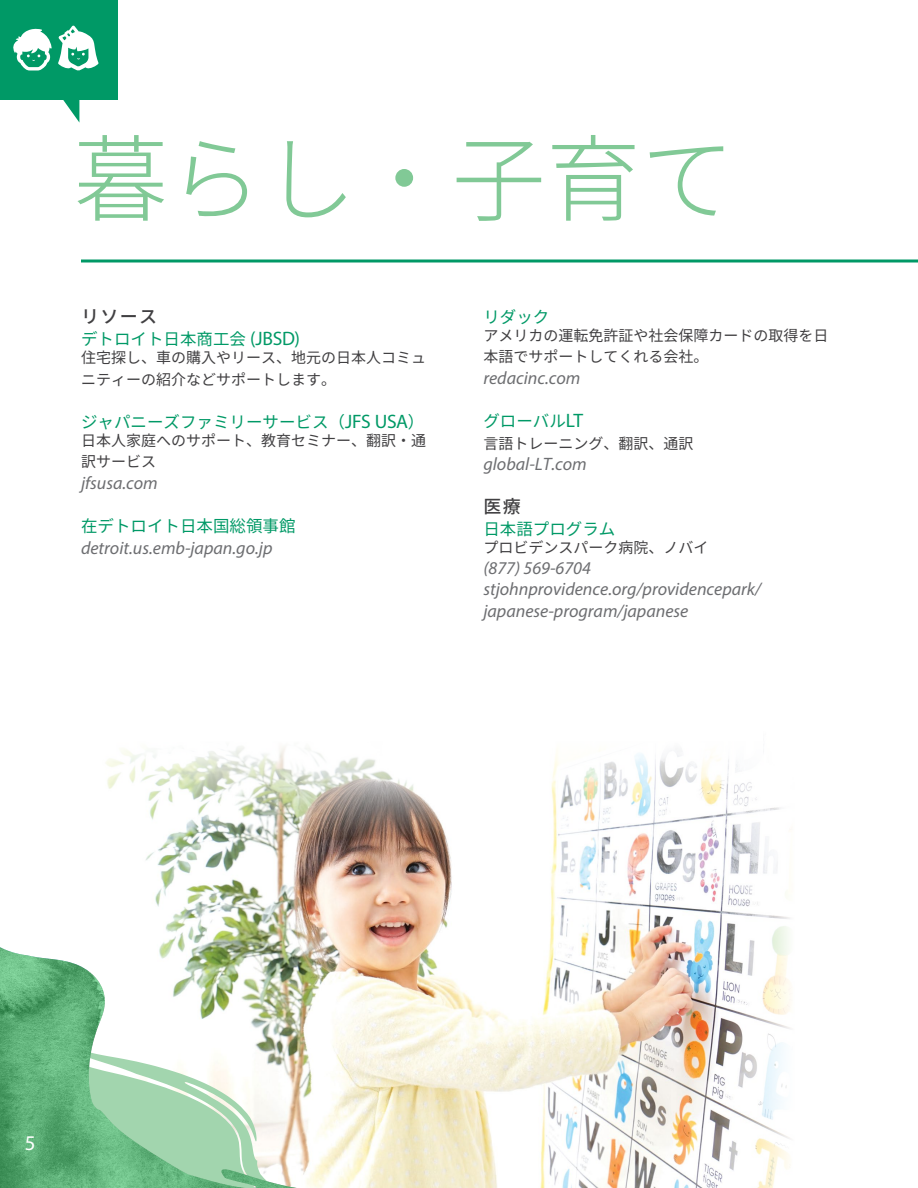
<style>
.page{position:relative;width:918px;height:1188px;background:#fff}
.page>*{position:absolute;margin:0;border:0;box-sizing:border-box;transform-origin:0 0}
.t1{font:300 94.5px "Noto Sans CJ Kjp";color:#81c996}
.t2{font:21px "Myriad Pro";color:#fff}
.t3{font:italic 18px/21.3px "Myriad Pro";color:#6d6e71}
.t4{font:500 18px "Noto Sans CJ Kjp";letter-spacing:.08em;color:#414042}
.t5{font:16.5px "Noto Sans CJ Kjp";color:#096}
.t6{font:15px/21.6px "Noto Sans CJ Kjp";color:#414042}
.s1{font-family:"Myriad Pro";font-size:19.5px}
</style>
<div class="page">
<img style="left:106px;top:746px;width:657px;height:103px">
<hr style="left:81px;top:260px;width:837px;height:2px;background:#096">
<div style="left:0;top:0;width:118px;height:99px;background:#096"></div>
<svg style="left:50px;top:99px;width:29px;height:23px"></svg>
<svg style="left:58px;top:26px;width:41px;height:45px"></svg>
<svg style="left:13px;top:28px;width:39px;height:43px"></svg>
<img style="left:146px;top:849px;width:645px;height:339px">
<img style="left:0;top:947px;width:297px;height:241px">
<h1 class="t1" style="left:74px;top:126px;width:663px">暮らし・子育て</h1>
<p class="t4" style="left:81px;top:307px;width:78px">リソース</p>
<p class="t5" style="left:81px;top:330px;width:221px">デトロイト日本商工会 <span class="s1">(JBSD)</span></p>
<p class="t6" style="left:81px;top:347px;width:346px">住宅探し、車の購入やリース、地元の日本人コミュニティーの紹介などサポートします。</p>
<p class="t5" style="left:81px;top:413px;width:345px">ジャパニーズファミリーサービス（<span class="s1">JFS USA</span>）</p>
<p class="t6" style="left:81px;top:430px;width:346px">日本人家庭へのサポート、教育セミナー、翻訳・通訳サービス</p>
<p class="t3" style="left:81px;top:472px;width:78px">jfsusa.com</p>
<p class="t5" style="left:81px;top:517px;width:216px">在デトロイト日本国総領事館</p>
<p class="t3" style="left:81px;top:537px;width:193px">detroit.us.emb-japan.go.jp</p>
<p class="t5" style="left:483px;top:307px;width:67px">リダック</p>
<p class="t6" style="left:483px;top:325px;width:347px">アメリカの運転免許証や社会保障カードの取得を日本語でサポートしてくれる会社。</p>
<p class="t3" style="left:483px;top:367px;width:99px">redacinc.com</p>
<p class="t5" style="left:483px;top:412px;width:101px">グローバル<span class="s1">LT</span></p>
<p class="t6" style="left:483px;top:433px;width:211px">言語トレーニング、翻訳、通訳</p>
<p class="t3" style="left:483px;top:453px;width:105px">global-LT.com</p>
<p class="t4" style="left:483px;top:497px;width:39px">医療</p>
<p class="t5" style="left:483px;top:520px;width:133px">日本語プログラム</p>
<p class="t6" style="left:483px;top:537px;width:226px">プロビデンスパーク病院、ノバイ</p>
<p class="t3" style="left:483px;top:557px;width:279px">(877) 569-6704 stjohnprovidence.org/providencepark/ japanese-program/japanese</p>
<h2 class="t2" style="left:25px;top:1130px;width:12px">5</h2>
</div>
